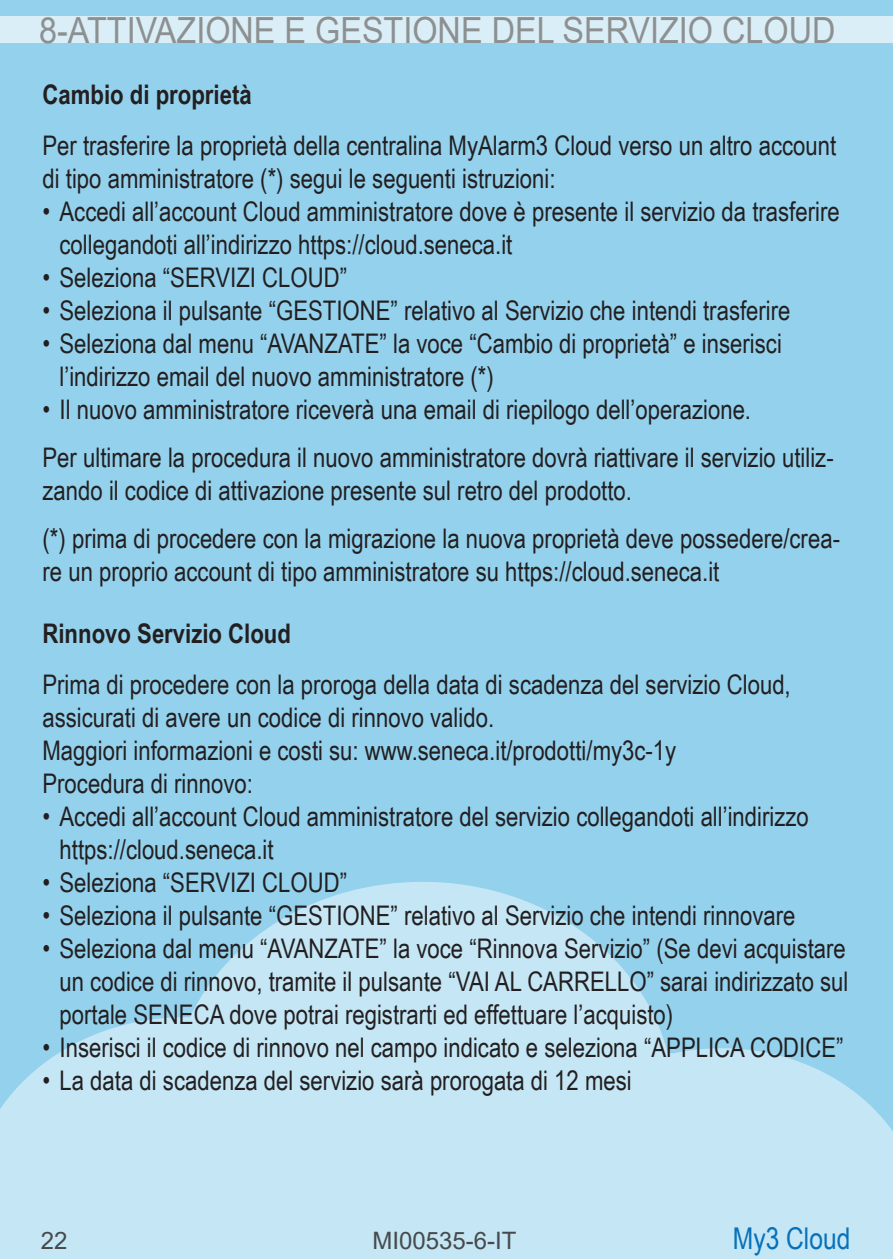
<style>
.page{position:relative;width:893px;height:1259px;background:#93d1ed}
.page>*{position:absolute;margin:0;border:0;box-sizing:border-box;transform-origin:0 0}
.t1{font:36px "Arial";color:#8d9091;scale:.9 1}
.t2{font:30px "Arial Narrow";color:#0671ba}
.t3{font:27px/33px "Arial Narrow";color:#231f20}
.t4{font:700 27px "Arial Narrow";color:#231f20}
.t5{font:24px "Arial";color:#474a4c}
</style>
<div class="page">
<svg style="left:0;top:882px;width:893px;height:377px;fill:#c4e6f5"></svg>
<div style="left:0;top:16px;width:893px;height:27px;background:#daeef8"></div>
<h1 class="t1" style="left:39px;top:5px;width:886px">8-ATTIVAZIONE E GESTIONE DEL SERVIZIO CLOUD</h1>
<p class="t4" style="left:43px;top:74px;width:211px">Cambio di proprietà</p>
<p class="t3" style="left:43px;top:128px;width:795px">Per trasferire la proprietà della centralina MyAlarm3 Cloud verso un altro account di tipo amministratore (*) segui le seguenti istruzioni:</p>
<p class="t3" style="left:60px;top:194px;width:782px;text-indent:-17px">• Accedi all’account Cloud amministratore dove è presente il servizio da trasferire collegandoti all’indirizzo https://cloud.seneca.it</p>
<p class="t3" style="left:43px;top:260px;width:306px">• Seleziona “SERVIZI CLOUD”</p>
<p class="t3" style="left:43px;top:293px;width:749px">• Seleziona il pulsante “GESTIONE” relativo al Servizio che intendi trasferire</p>
<p class="t3" style="left:60px;top:326px;width:724px;text-indent:-17px">• Seleziona dal menu “AVANZATE” la voce “Cambio di proprietà” e inserisci l’indirizzo email del nuovo amministratore (*)</p>
<p class="t3" style="left:43px;top:384px;width:793px;line-height:48px">• Il nuovo amministratore riceverà una email di riepilogo dell’operazione.<br>Per ultimare la procedura il nuovo amministratore dovrà riattivare il servizio utiliz-</p>
<p class="t3" style="left:43px;top:465px;width:799px;line-height:48px">zando il codice di attivazione presente sul retro del prodotto.<br>(*) prima di procedere con la migrazione la nuova proprietà deve possedere/crea-</p>
<p class="t3" style="left:43px;top:554px;width:678px">re un proprio account di tipo amministratore su https://cloud.seneca.it</p>
<p class="t4" style="left:43px;top:612px;width:250px">Rinnovo Servizio Cloud</p>
<p class="t3" style="left:43px;top:666px;width:750px">Prima di procedere con la proroga della data di scadenza del servizio Cloud, assicurati di avere un codice di rinnovo valido.<br>Maggiori informazioni e costi su: www.seneca.it/prodotti/my3c-1y<br>Procedura di rinnovo:</p>
<p class="t3" style="left:60px;top:798px;width:751px;text-indent:-17px">• Accedi all’account Cloud amministratore del servizio collegandoti all’indirizzo https://cloud.seneca.it</p>
<p class="t3" style="left:43px;top:864px;width:306px">• Seleziona “SERVIZI CLOUD”</p>
<p class="t3" style="left:43px;top:897px;width:754px">• Seleziona il pulsante “GESTIONE” relativo al Servizio che intendi rinnovare</p>
<p class="t3" style="left:60px;top:930px;width:790px;text-align:justify;text-indent:-17px">• Seleziona dal menu “AVANZATE” la voce “Rinnova Servizio” (Se devi acquistare un codice di rinnovo, tramite il pulsante “VAI AL CARRELLO” sarai indirizzato sul portale SENECA dove potrai registrarti ed effettuare l’acquisto)</p>
<p class="t3" style="left:43px;top:1029px;width:802px">• Inserisci il codice di rinnovo nel campo indicato e seleziona “APPLICA CODICE”</p>
<p class="t3" style="left:43px;top:1062px;width:591px">• La data di scadenza del servizio sarà prorogata di 12 mesi</p>
<p class="t5" style="left:41px;top:1223px;width:28px">22</p>
<p class="t5" style="left:372px;top:1223px;width:146px">MI00535-6-IT</p>
<p class="t2" style="left:733px;top:1216px;width:119px">My3 Cloud</p>
</div>
